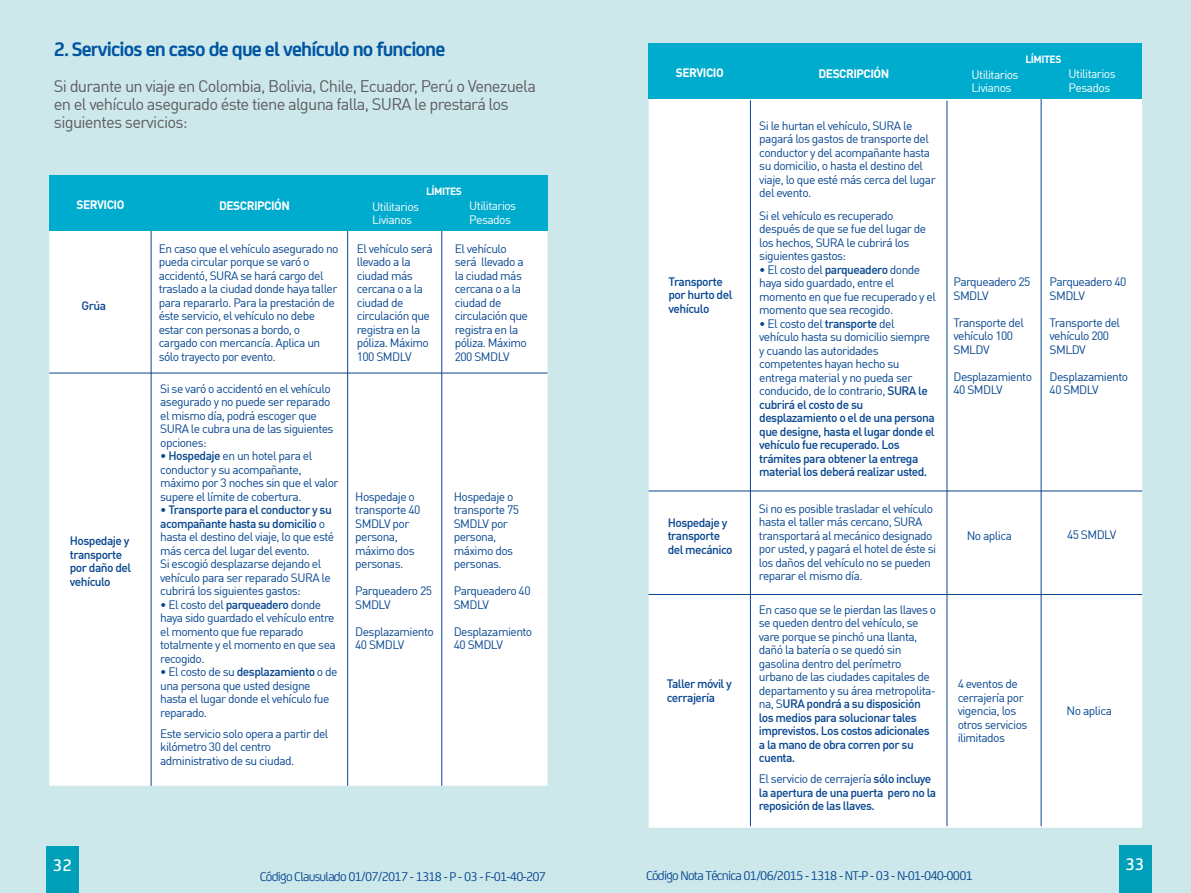
<style>
.page{position:relative;width:1191px;height:893px;background:#cde8eb}
.page>*{position:absolute;margin:0;border:0;box-sizing:border-box;transform-origin:0 0}
.t1{font:700 21px "FS Joey";letter-spacing:-.04em;color:#0055a2}
.t2{font:500 17.85px "FS Joey";color:#fff}
.t3{font:16.5px/18px "DIN Offc";letter-spacing:-.045em;color:#5c5b5f}
.t4{font:13.5px "FS Joey";letter-spacing:-.055em;color:#064690}
.t5{font:12px/13.5px "DIN Offc";letter-spacing:-.045em;color:#064690}
.t6{font:500 12px/13.5px "DIN Offc";letter-spacing:-.045em;color:#064690}
.t7{font:12px/13.5px "DIN Offc";letter-spacing:-.045em;color:#fff}
.t8{font:700 12px "DIN Offc";letter-spacing:-.045em;color:#fff}
.t9{font:700 10.35px "DIN Offc";letter-spacing:-.045em;color:#fff}
.s1{font-weight:500}
.s2{font-weight:400}
</style>
<div class="page">
<div style="left:49px;top:231px;width:498px;height:555px;background:#fff"></div>
<hr style="left:347px;top:230px;width:1px;height:556px;background:#064690">
<hr style="left:151px;top:230px;width:1px;height:556px;background:#064690">
<hr style="left:441px;top:222px;width:1px;height:564px;background:#064690">
<div style="left:49px;top:175px;width:499px;height:56px;background:#00acce"></div>
<hr style="left:49px;top:373px;width:498px;height:1px;background:#064690">
<div style="left:648px;top:99px;width:494px;height:729px;background:#fff"></div>
<hr style="left:946px;top:101px;width:1px;height:725px;background:#064690">
<hr style="left:750px;top:100px;width:1px;height:726px;background:#064690">
<hr style="left:1040px;top:90px;width:1px;height:736px;background:#064690">
<div style="left:648px;top:43px;width:494px;height:56px;background:#00acce"></div>
<hr style="left:648px;top:491px;width:494px;height:1px;background:#064690">
<hr style="left:648px;top:594px;width:494px;height:1px;background:#064690">
<div style="left:46px;top:846px;width:33px;height:47px;background:#00a0b8"></div>
<div style="left:1118px;top:846px;width:33px;height:47px;background:#00a0b8"></div>
<h1 class="t1" style="left:54px;top:34px;width:393px">2. Servicios en caso de que el vehículo no funcione</h1>
<h3 class="t3" style="left:54px;top:77px;width:483px">Si durante un viaje en Colombia, Bolivia, Chile, Ecuador, Perú o Venezuela en el vehículo asegurado éste tiene alguna falla, SURA le prestará los siguientes servicios:</h3>
<p class="t8" style="left:77px;top:197px;width:49px">SERVICIO</p>
<p class="t8" style="left:219px;top:198px;width:72px">DESCRIPCIÓN</p>
<p class="t6" style="left:82px;top:298px;width:26px">Grúa</p>
<p class="t6" style="left:70px;top:534px;width:63px">Hospedaje y transporte por daño del vehículo</p>
<p class="t5" style="left:159px;top:241px;width:181px">En caso que el vehículo asegurado no pueda circular porque se varó o accidentó, SURA se hará cargo del traslado a la ciudad donde haya taller para repararlo. Para la prestación de éste servicio, el vehículo no debe estar con personas a bordo, o cargado con mercancía. Aplica un sólo trayecto por evento.</p>
<p class="t5" style="left:160px;top:381px;width:175px">Si se varó o accidentó en el vehículo asegurado y no puede ser reparado el mismo día, podrá escoger que<br>SURA le cubra una de las siguientes opciones:</p>
<p class="t5" style="left:160px;top:449px;width:180px">• <span class="s1">Hospedaje</span> en un hotel para el conductor y su acompañante, máximo por 3 noches sin que el valor supere el límite de cobertura.</p>
<p class="t5" style="left:160px;top:503px;width:175px">• <span class="s1">Transporte para el conductor y su acompañante hasta su domicilio</span> o hasta el destino del viaje, lo que esté más cerca del lugar del evento.<br>Si escogió desplazarse dejando el vehículo para ser reparado SURA le cubrirá los siguientes gastos:</p>
<p class="t5" style="left:160px;top:597px;width:177px">• El costo del <span class="s1">parqueadero</span> donde haya sido guardado el vehículo entre el momento que fue reparado totalmente y el momento en que sea recogido.</p>
<p class="t5" style="left:160px;top:665px;width:179px">• El costo de su <span class="s1">desplazamiento</span> o de una persona que usted designe hasta el lugar donde el vehículo fue reparado.</p>
<p class="t5" style="left:160px;top:726px;width:170px">Este servicio solo opera a partir del kilómetro 30 del centro administrativo de su ciudad.</p>
<p class="t9" style="left:426px;top:184px;width:37px">LÍMITES</p>
<p class="t7" style="left:372px;top:199px;width:48px">Utilitarios<br>Livianos</p>
<p class="t7" style="left:469px;top:199px;width:48px">Utilitarios<br>Pesados</p>
<p class="t5" style="left:357px;top:241px;width:77px">El vehículo será llevado a la ciudad más cercana o a la ciudad de circulación que registra en la póliza. Máximo<br>100 SMDLV</p>
<p class="t5" style="left:455px;top:241px;width:75px">El vehículo será llevado a la ciudad más cercana o a la ciudad de circulación que registra en la póliza. Máximo<br>200 SMDLV</p>
<p class="t5" style="left:355px;top:490px;width:67px">Hospedaje o transporte 40<br>SMDLV por persona, máximo dos personas.</p>
<p class="t5" style="left:355px;top:584px;width:78px">Parqueadero 25<br>SMDLV</p>
<p class="t5" style="left:355px;top:625px;width:80px">Desplazamiento<br>40 SMDLV</p>
<p class="t5" style="left:454px;top:490px;width:67px">Hospedaje o transporte 75<br>SMDLV por persona, máximo dos personas.</p>
<p class="t5" style="left:454px;top:584px;width:78px">Parqueadero 40<br>SMDLV</p>
<p class="t5" style="left:454px;top:625px;width:80px">Desplazamiento<br>40 SMDLV</p>
<p class="t8" style="left:676px;top:65px;width:49px">SERVICIO</p>
<p class="t8" style="left:818px;top:66px;width:72px">DESCRIPCIÓN</p>
<p class="t6" style="left:668px;top:274px;width:65px">Transporte por hurto del vehículo</p>
<p class="t6" style="left:667px;top:515px;width:66px">Hospedaje y transporte del mecánico</p>
<p class="t6" style="left:667px;top:677px;width:66px">Taller móvil y cerrajería</p>
<p class="t5" style="left:759px;top:118px;width:178px">Si le hurtan el vehículo, SURA le pagará los gastos de transporte del conductor y del acompañante hasta su domicilio, o hasta el destino del viaje, lo que esté más cerca del lugar del evento.</p>
<p class="t5" style="left:759px;top:208px;width:168px">Si el vehículo es recuperado después de que se fue del lugar de los hechos, SURA le cubrirá los siguientes gastos:</p>
<p class="t5" style="left:759px;top:262px;width:178px">• El costo del <span class="s1">parqueadero</span> donde haya sido guardado, entre el momento en que fue recuperado y el momento que sea recogido.</p>
<p class="t6" style="left:759px;top:316px;width:177px"><span class="s2">• El costo del</span> transporte <span class="s2">del vehículo hasta su domicilio siempre y cuando las autoridades competentes hayan hecho su entrega material y no pueda ser conducido, de lo contrario,</span> SURA le cubrirá el costo de su desplazamiento o el de una persona que designe, hasta el lugar donde el vehículo fue recuperado. Los trámites para obtener la entrega material los deberá realizar usted.</p>
<p class="t5" style="left:759px;top:501px;width:179px">Si no es posible trasladar el vehículo hasta el taller más cercano, SURA transportará al mecánico designado por usted, y pagará el hotel de éste si los daños del vehículo no se pueden reparar el mismo día.</p>
<p class="t5" style="left:759px;top:602px;width:179px">En caso que se le pierdan las llaves o se queden dentro del vehículo, se vare porque se pinchó una llanta, dañó la batería o se quedó sin gasolina dentro del perímetro urbano de las ciudades capitales de departamento y su área metropolita&shy;na, S<span class="s1">URA pondrá a su disposición los medios para solucionar tales imprevistos. Los costos adicionales a la mano de obra corren por su cuenta.</span></p>
<p class="t6" style="left:759px;top:772px;width:179px"><span class="s2">El servicio de cerrajería</span> sólo incluye la apertura de una puerta pero no la reposición de las llaves.</p>
<p class="t9" style="left:1025px;top:52px;width:37px">LÍMITES</p>
<p class="t7" style="left:971px;top:67px;width:48px">Utilitarios<br>Livianos</p>
<p class="t7" style="left:1068px;top:67px;width:48px">Utilitarios<br>Pesados</p>
<p class="t5" style="left:953px;top:275px;width:78px">Parqueadero 25<br>SMDLV</p>
<p class="t5" style="left:953px;top:315px;width:72px">Transporte del vehículo 100<br>SMLDV</p>
<p class="t5" style="left:953px;top:369px;width:80px">Desplazamiento<br>40 SMDLV</p>
<p class="t5" style="left:1049px;top:275px;width:78px">Parqueadero 40<br>SMDLV</p>
<p class="t5" style="left:1049px;top:315px;width:72px">Transporte del vehículo 200<br>SMLDV</p>
<p class="t5" style="left:1049px;top:369px;width:80px">Desplazamiento<br>40 SMDLV</p>
<p class="t5" style="left:966px;top:528px;width:47px">No aplica</p>
<p class="t5" style="left:1067px;top:528px;width:51px">45 SMDLV</p>
<p class="t5" style="left:957px;top:677px;width:71px">4 eventos de cerrajería por vigencia, los otros servicios ilimitados</p>
<p class="t5" style="left:1066px;top:704px;width:47px">No aplica</p>
<h2 class="t2" style="left:53px;top:852px;width:20px">32</h2>
<h2 class="t2" style="left:1125px;top:851px;width:20px">33</h2>
<p class="t4" style="left:260px;top:866px;width:288px">Código Clausulado 01/07/2017 - 1318 - P - 03 - F-01-40-207</p>
<p class="t4" style="left:646px;top:866px;width:328px">Código Nota Técnica 01/06/2015 - 1318 - NT-P - 03 - N-01-040-0001</p>
</div>
